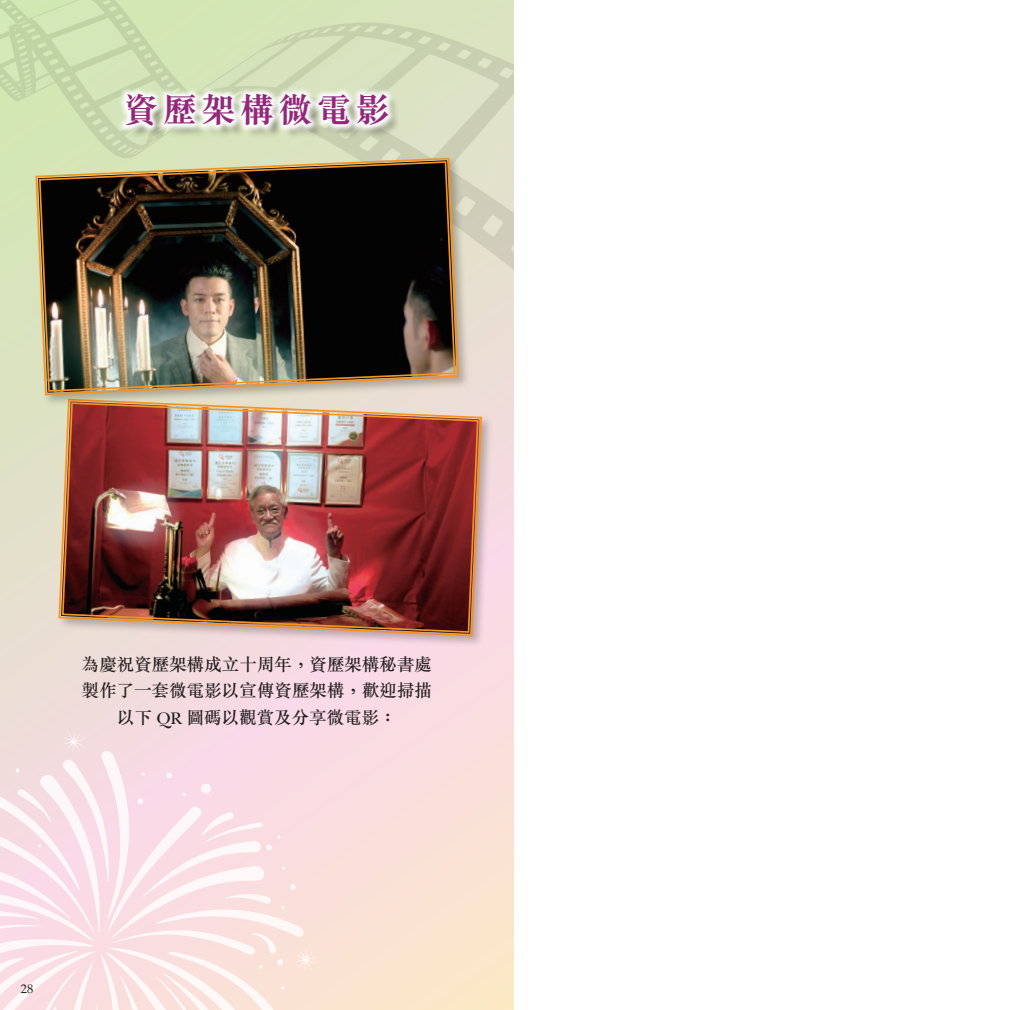
<style>
.page{position:relative;width:1028px;height:1010px;background:#fff}
.page>*{position:absolute;margin:0;border:0;box-sizing:border-box;transform-origin:0 0}
.t1{font:700 35px "M Sung HK";letter-spacing:.1em;color:#93287b}
.t2{font:500 17.5px "M Sung HK";color:#231f20}
.t3{font:12.5px "Palatino";color:#231f20}
</style>
<div class="page">
<svg style="left:0;top:289px;width:514px;height:721px;background:#f4ded7"></svg>
<svg style="left:0;top:729px;width:319px;height:281px"></svg>
<img style="left:0;top:0;width:514px;height:289px">
<div style="left:128px;top:95px;width:274px;height:45px;background:#231f20;opacity:.55"></div>
<svg style="left:118px;top:86px;width:278px;height:48px"></svg>
<div style="left:57px;top:397px;width:436px;height:251px;background:#231f20;opacity:.3"></div>
<svg style="left:58px;top:398px;width:425px;height:239px;background:#e0c8bd"></svg>
<img style="left:61px;top:401px;width:418px;height:233px">
<div style="left:34px;top:156px;width:436px;height:251px;background:#231f20;opacity:.3"></div>
<svg style="left:35px;top:157px;width:425px;height:239px;background:#d4d0af"></svg>
<img style="left:38px;top:160px;width:418px;height:233px">
<p class="t1" style="left:124px;top:86px;width:268px">資歷架構微電影</p>
<p class="t2" style="left:82px;top:653px;width:352px">為慶祝資歷架構成立十周年，資歷架構秘書處</p>
<p class="t2" style="left:82px;top:679px;width:352px">製作了一套微電影以宣傳資歷架構，歡迎掃描</p>
<p class="t2" style="left:117px;top:705px;width:281px">以下 QR 圖碼以觀賞及分享微電影：</p>
<p class="t3" style="left:21px;top:981px;width:14px">28</p>
</div>
